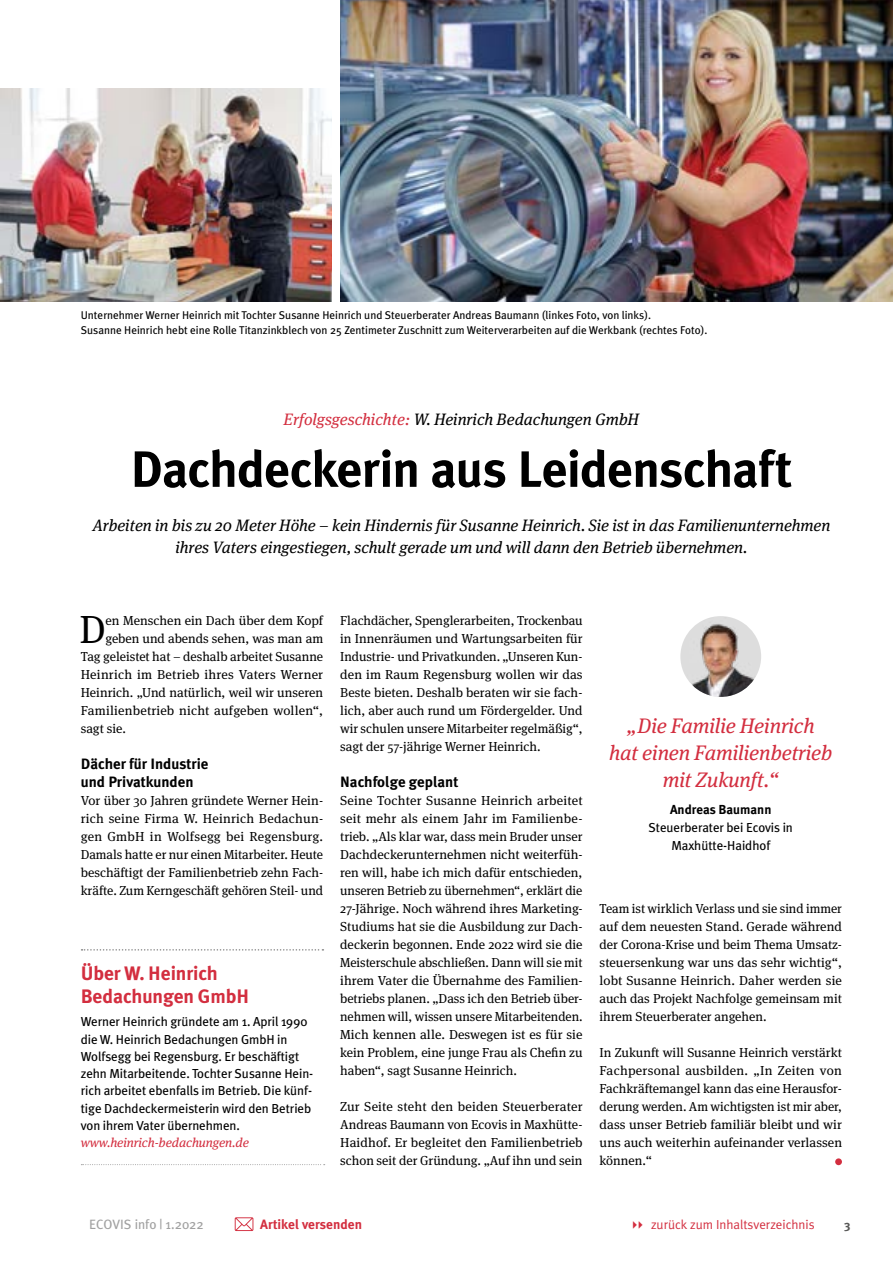
<style>
.page{position:relative;width:893px;height:1263px;background:#fff}
.page>*{position:absolute;margin:0;border:0;box-sizing:border-box;transform-origin:0 0}
.Headline_34_37pt{font:700 51px "Meta Plus";letter-spacing:-.015em;color:#000}
.Fließtext__Initale{font:39.15px "Meta Serif OT";color:#000}
.Zitat__Bild_zentrier{font:italic 21px/27px "Meta Serif OT";letter-spacing:-.005em;color:#d32e3f;text-align:center}
.Marginal_Headline{font:700 19.5px/22.5px "Meta Plus";letter-spacing:-.005em;color:#d32e3f}
.Vorspann{font:italic 16.5px/22.5px "Meta Serif OT";color:#000;text-align:center}
.Dachzeile{font:italic 16.5px "Meta Serif OT";color:#000}
.Zwischenheadline{font:700 15px/18px "Meta Plus";color:#000}
.t1{font:13.5px "Meta Plus";color:#a1a1a1}
.t2{font:700 13.5px "Meta Plus";color:#d32e3f}
.Fließtext{font:13.05px/18px "Meta Serif OT";color:#000;text-align:justify}
.Marginal_Aufzählung{font:13.05px/17.2px "Meta Plus";letter-spacing:-.005em;color:#000}
.Fließtext__Initale-2{font:13.05px "Meta Serif OT";color:#000}
.Zitatgeber__Zentrier{font:13.05px/18px "Meta Plus";letter-spacing:-.005em;color:#000;text-align:center}
.t3{font:13.05px "Meta Plus Normal";color:#d32e3f}
.t4{font:700 12px "Meta Plus";color:#575756}
.Bildunterschrift{font:11.25px/14.7px "Meta Plus";color:#000}
.s1{color:#d32e3f}
.s2{font-family:"Meta Serif OT";font-style:italic;color:#d32e3f}
.s3{font-weight:700}
</style>
<div class="page">
<img style="left:340px;top:0;width:553px;height:301px">
<img style="left:0;top:89px;width:332px;height:212px">
<svg style="left:82px;top:949px;width:241px;height:1px"></svg>
<svg style="left:81px;top:1164px;width:244px;height:1px"></svg>
<div style="left:835px;top:1158px;width:7px;height:7px;background:#d32e3f;border-radius:50%"></div>
<img style="left:680px;top:616px;width:81px;height:81px;border-radius:40px">
<svg style="left:235px;top:1217px;width:18px;height:14px"></svg>
<p class="Bildunterschrift" style="left:81px;top:308px;width:628px">Unternehmer Werner Heinrich mit Tochter Susanne Heinrich und Steuerberater Andreas Baumann (linkes Foto, von links).<br>Susanne Heinrich hebt eine Rolle Titanzinkblech von 25 Zentimeter Zuschnitt zum Weiterverarbeiten auf die Werkbank (rechtes Foto).</p>
<p class="Dachzeile" style="left:284px;top:410px;width:357px"><span class="s1">Erfolgsgeschichte:</span> W. Heinrich Bedachungen GmbH</p>
<p class="Headline_34_37pt" style="left:130px;top:440px;width:663px">Dachdeckerin aus Leidenschaft</p>
<p class="Vorspann" style="left:92px;top:514px;width:739px">Arbeiten in bis zu 20 Meter Höhe – kein Hindernis für Susanne Heinrich. Sie ist in das Familienunternehmen ihres Vaters eingestiegen, schult gerade um und will dann den Betrieb übernehmen.</p>
<p class="Fließtext__Initale" style="left:79px;top:607px;width:28px">D</p>
<p class="Fließtext__Initale-2" style="left:106px;top:613px;width:219px">en Menschen ein Dach über dem Kopf</p>
<p class="Fließtext__Initale-2" style="left:106px;top:631px;width:219px">geben und abends sehen, was man am</p>
<p class="Fließtext__Initale-2" style="left:81px;top:649px;width:244px">Tag geleistet hat – deshalb arbeitet Susanne</p>
<p class="Fließtext__Initale-2" style="left:81px;top:667px;width:244px">Heinrich im Betrieb ihres Vaters Werner</p>
<p class="Fließtext__Initale-2" style="left:81px;top:685px;width:244px">Heinrich. „Und natürlich, weil wir unseren</p>
<p class="Fließtext__Initale-2" style="left:81px;top:703px;width:244px">Familienbetrieb nicht aufgeben wollen“,</p>
<p class="Fließtext__Initale-2" style="left:81px;top:721px;width:47px">sagt sie.</p>
<p class="Zwischenheadline" style="left:81px;top:755px;width:129px">Dächer für Industrie und Privatkunden</p>
<p class="Fließtext" style="left:81px;top:792px;width:244px">Vor über 30 Jahren gründete Werner Hein&shy;rich seine Firma W. Heinrich Bedachun&shy;gen GmbH in Wolfsegg bei Regensburg.<br>Damals hatte er nur einen Mitarbeiter. Heute beschäftigt der Familienbetrieb zehn Fach&shy;kräfte. Zum Kerngeschäft gehören Steil- und</p>
<p class="Marginal_Headline" style="left:81px;top:962px;width:170px">Über W. Heinrich<br>Bedachungen GmbH</p>
<p class="Marginal_Aufzählung" style="left:81px;top:1013px;width:234px">Werner Heinrich gründete am 1. April 1990 die W. Heinrich Bedachungen GmbH in Wolfsegg bei Regensburg. Er beschäftigt zehn Mitarbeitende. Tochter Susanne Hein&shy;rich arbeitet ebenfalls im Betrieb. Die künf&shy;tige Dachdeckermeisterin wird den Betrieb von ihrem Vater übernehmen. <span class="s2">www.heinrich-bedachungen.de</span></p>
<p class="Fließtext" style="left:340px;top:612px;width:244px">Flachdächer, Spenglerarbeiten, Trockenbau in Innenräumen und Wartungsarbeiten für Industrie- und Privatkunden. „Unseren Kun&shy;den im Raum Regensburg wollen wir das Beste bieten. Deshalb beraten wir sie fach&shy;lich, aber auch rund um Fördergelder. Und wir schulen unsere Mitarbeiter regelmäßig“, sagt der 57-jährige Werner Heinrich.</p>
<p class="Zwischenheadline" style="left:340px;top:773px;width:120px">Nachfolge geplant</p>
<p class="Fließtext" style="left:340px;top:792px;width:244px">Seine Tochter Susanne Heinrich arbeitet seit mehr als einem Jahr im Familienbe&shy;trieb. „Als klar war, dass mein Bruder unser Dachdeckerunternehmen nicht weiterfüh&shy;ren will, habe ich mich dafür entschieden, unseren Betrieb zu übernehmen“, erklärt die 27-Jährige. Noch während ihres Marketing-Studiums hat sie die Ausbildung zur Dach&shy;deckerin begonnen. Ende 2022 wird sie die Meisterschule abschließen. Dann will sie mit ihrem Vater die Übernahme des Familien&shy;betriebs planen. „Dass ich den Betrieb über&shy;nehmen will, wissen unsere Mitarbeitenden.<br>Mich kennen alle. Deswegen ist es für sie kein Problem, eine junge Frau als Chefin zu haben“, sagt Susanne Heinrich.</p>
<p class="Fließtext" style="left:340px;top:1098px;width:244px">Zur Seite steht den beiden Steuerberater Andreas Baumann von Ecovis in Maxhütte-Haidhof. Er begleitet den Familienbetrieb schon seit der Gründung. „Auf ihn und sein</p>
<p class="Zitat__Bild_zentrier" style="left:609px;top:713px;width:225px">„Die Familie Heinrich<br>hat einen Familienbetrieb mit Zukunft.“</p>
<p class="Zitatgeber__Zentrier" style="left:649px;top:800px;width:146px"><span class="s3">Andreas Baumann<br></span>Steuerberater bei Ecovis in<br>Maxhütte-Haidhof</p>
<p class="Fließtext" style="left:600px;top:900px;width:244px">Team ist wirklich Verlass und sie sind immer auf dem neuesten Stand. Gerade während der Corona-Krise und beim Thema Umsatz&shy;steuersenkung war uns das sehr wichtig“, lobt Susanne Heinrich. Daher werden sie auch das Projekt Nachfolge gemeinsam mit ihrem Steuerberater angehen.</p>
<p class="Fließtext" style="left:600px;top:1044px;width:244px">In Zukunft will Susanne Heinrich verstärkt Fachpersonal ausbilden. „In Zeiten von Fachkräftemangel kann das eine Herausfor&shy;derung werden. Am wichtigsten ist mir aber, dass unser Betrieb familiär bleibt und wir uns auch weiterhin aufeinander verlassen können.“</p>
<p class="t1" style="left:89px;top:1216px;width:116px">ECOVIS info | 1.2022</p>
<p class="t2" style="left:260px;top:1216px;width:103px">Artikel versenden</p>
<p class="t3" style="left:651px;top:1217px;width:165px">zurück zum Inhaltsverzeichnis</p>
<p class="t4" style="left:844px;top:1218px;width:8px">3</p>
</div>
